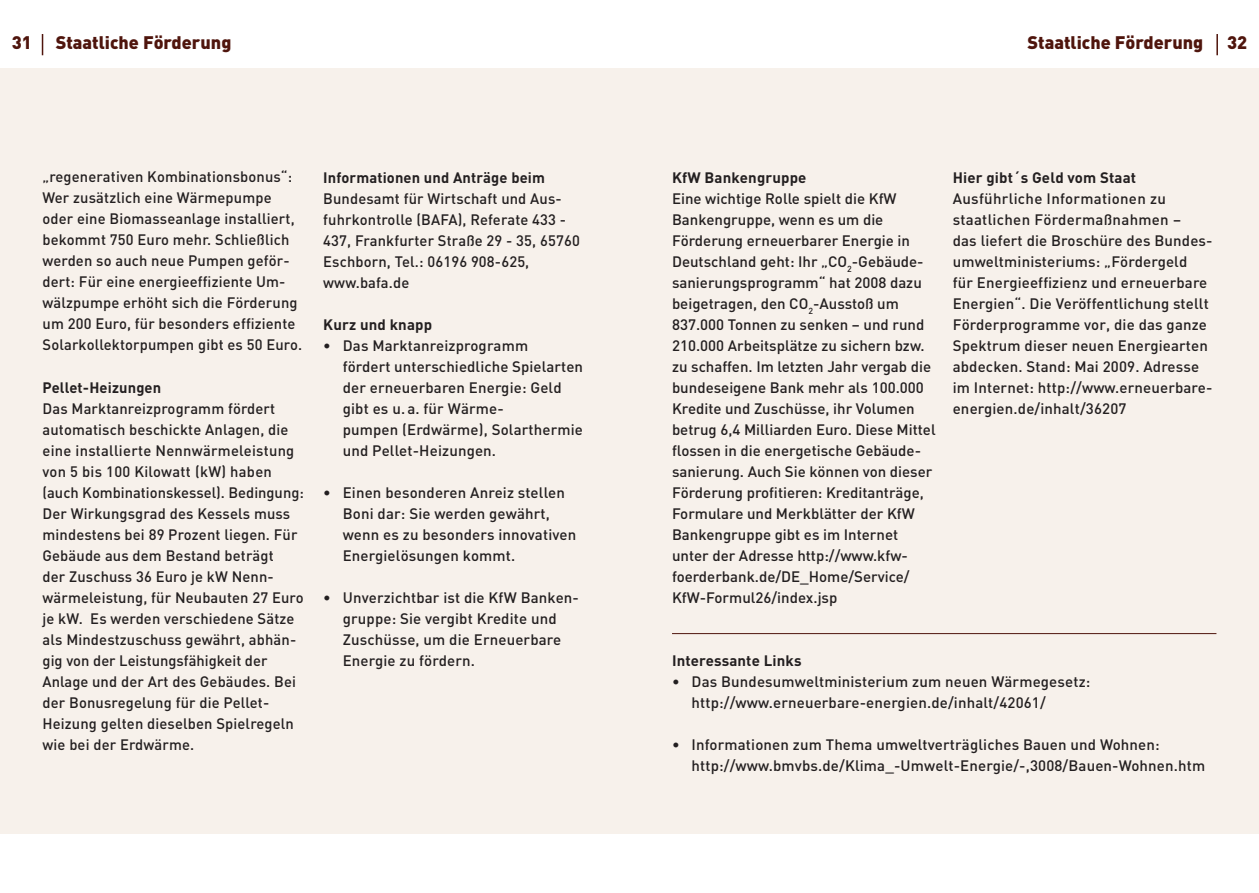
<style>
.page{position:relative;width:1259px;height:893px;background:#fff}
.page>*{position:absolute;margin:0;border:0;box-sizing:border-box;transform-origin:0 0}
.t1{font:900 18px "DIN";color:#4f150d}
.t2{font:500 15px/21px "DIN";letter-spacing:.01em;color:#231f20}
.t3{font:700 15px "DIN";letter-spacing:.01em;color:#231f20}
</style>
<div class="page">
<div style="left:0;top:68px;width:1259px;height:765px;background:#f7f1eb"></div>
<svg style="left:42px;top:34px;width:1px;height:21px"></svg>
<hr style="left:1216px;top:34px;width:2px;height:21px;background:#4f150d">
<hr style="left:672px;top:633px;width:544px;height:1px;background:#4f150d">
<p class="t1" style="left:12px;top:36px;width:22px">31</p>
<p class="t1" style="left:56px;top:36px;width:177px">Staatliche Förderung</p>
<p class="t1" style="left:1027px;top:36px;width:177px">Staatliche Förderung</p>
<p class="t1" style="left:1227px;top:36px;width:22px">32</p>
<p class="t2" style="left:43px;top:168px;width:261px">„regenerativen Kombinationsbonus“:<br>Wer zusätzlich eine Wärmepumpe oder eine Biomasseanlage installiert, bekommt 750 Euro mehr. Schließlich werden so auch neue Pumpen geför&shy;dert: Für eine energieeffiziente Um&shy;wälzpumpe erhöht sich die Förderung um 200 Euro, für besonders effiziente Solarkollektorpumpen gibt es 50 Euro.</p>
<p class="t3" style="left:43px;top:382px;width:120px">Pellet-Heizungen</p>
<p class="t2" style="left:43px;top:399px;width:263px">Das Marktanreizprogramm fördert automatisch beschickte Anlagen, die eine installierte Nennwärmeleistung von 5 bis 100 Kilowatt (kW) haben (auch Kombinationskessel). Bedingung:<br>Der Wirkungsgrad des Kessels muss mindestens bei 89 Prozent liegen. Für Gebäude aus dem Bestand beträgt<br>der Zuschuss 36 Euro je kW Nenn&shy;wärmeleistung, für Neubauten 27 Euro je kW. Es werden verschiedene Sätze als Mindestzuschuss gewährt, abhän&shy;gig von der Leistungsfähigkeit der Anlage und der Art des Gebäudes. Bei der Bonusregelung für die Pellet-Heizung gelten dieselben Spielregeln wie bei der Erdwärme.</p>
<p class="t3" style="left:323px;top:172px;width:223px">Informationen und Anträge beim</p>
<p class="t2" style="left:323px;top:189px;width:258px">Bundesamt für Wirtschaft und Aus&shy;fuhrkontrolle (BAFA), Referate 433 -<br>437, Frankfurter Straße 29 - 35, 65760<br>Eschborn, Tel.: 06196 908-625, www.bafa.de</p>
<p class="t3" style="left:323px;top:319px;width:110px">Kurz und knapp</p>
<p class="t2" style="left:343px;top:336px;width:242px;text-indent:-20px">• Das Marktanreizprogramm<br>fördert unterschiedliche Spielarten der erneuerbaren Energie: Geld gibt es u. a. für Wärme-<br>pumpen (Erdwärme), Solarthermie und Pellet-Heizungen.</p>
<p class="t2" style="left:343px;top:483px;width:235px;text-indent:-20px">• Einen besonderen Anreiz stellen<br>Boni dar: Sie werden gewährt, wenn es zu besonders innovativen<br>Energielösungen kommt.</p>
<p class="t2" style="left:343px;top:588px;width:238px;text-indent:-20px">• Unverzichtbar ist die KfW Banken&shy;gruppe: Sie vergibt Kredite und<br>Zuschüsse, um die Erneuerbare<br>Energie zu fördern.</p>
<p class="t3" style="left:672px;top:172px;width:136px">KfW Bankengruppe</p>
<p class="t2" style="left:672px;top:189px;width:265px">Eine wichtige Rolle spielt die KfW Bankengruppe, wenn es um die Förderung erneuerbarer Energie in Deutschland geht: Ihr „CO<sub>2</sub>-Gebäude&shy;sanierungsprogramm“ hat 2008 dazu beigetragen, den CO<sub>2</sub>-Ausstoß um 837.000 Tonnen zu senken – und rund 210.000 Arbeitsplätze zu sichern bzw. zu schaffen. Im letzten Jahr vergab die bundeseigene Bank mehr als 100.000<br>Kredite und Zuschüsse, ihr Volumen betrug 6,4 Milliarden Euro. Diese Mittel flossen in die energetische Gebäude&shy;sanierung. Auch Sie können von dieser Förderung profitieren: Kreditanträge, Formulare und Merkblätter der KfW Bankengruppe gibt es im Internet unter der Adresse http://www.kfw&shy;foerderbank.de/DE_Home/Service/ KfW-Formul26/index.jsp</p>
<p class="t3" style="left:952px;top:172px;width:185px">Hier gibt´s Geld vom Staat</p>
<p class="t2" style="left:952px;top:189px;width:261px">Ausführliche Informationen zu staatlichen Fördermaßnahmen –<br>das liefert die Broschüre des Bundes&shy;umweltministeriums: „Fördergeld<br>für Energieeffizienz und erneuerbare Energien“. Die Veröffentlichung stellt Förderprogramme vor, die das ganze Spektrum dieser neuen Energiearten abdecken. Stand: Mai 2009. Adresse im Internet: http://www.erneuerbare&shy;energien.de/inhalt/36207</p>
<p class="t3" style="left:672px;top:655px;width:131px">Interessante Links</p>
<p class="t2" style="left:691px;top:673px;width:400px;text-indent:-20px">• Das Bundesumweltministerium zum neuen Wärmegesetz: http://www.erneuerbare-energien.de/inhalt/42061/</p>
<p class="t2" style="left:691px;top:736px;width:515px;text-indent:-20px">• Informationen zum Thema umweltverträgliches Bauen und Wohnen: http://www.bmvbs.de/Klima_-Umwelt-Energie/-,3008/Bauen-Wohnen.htm</p>
</div>
